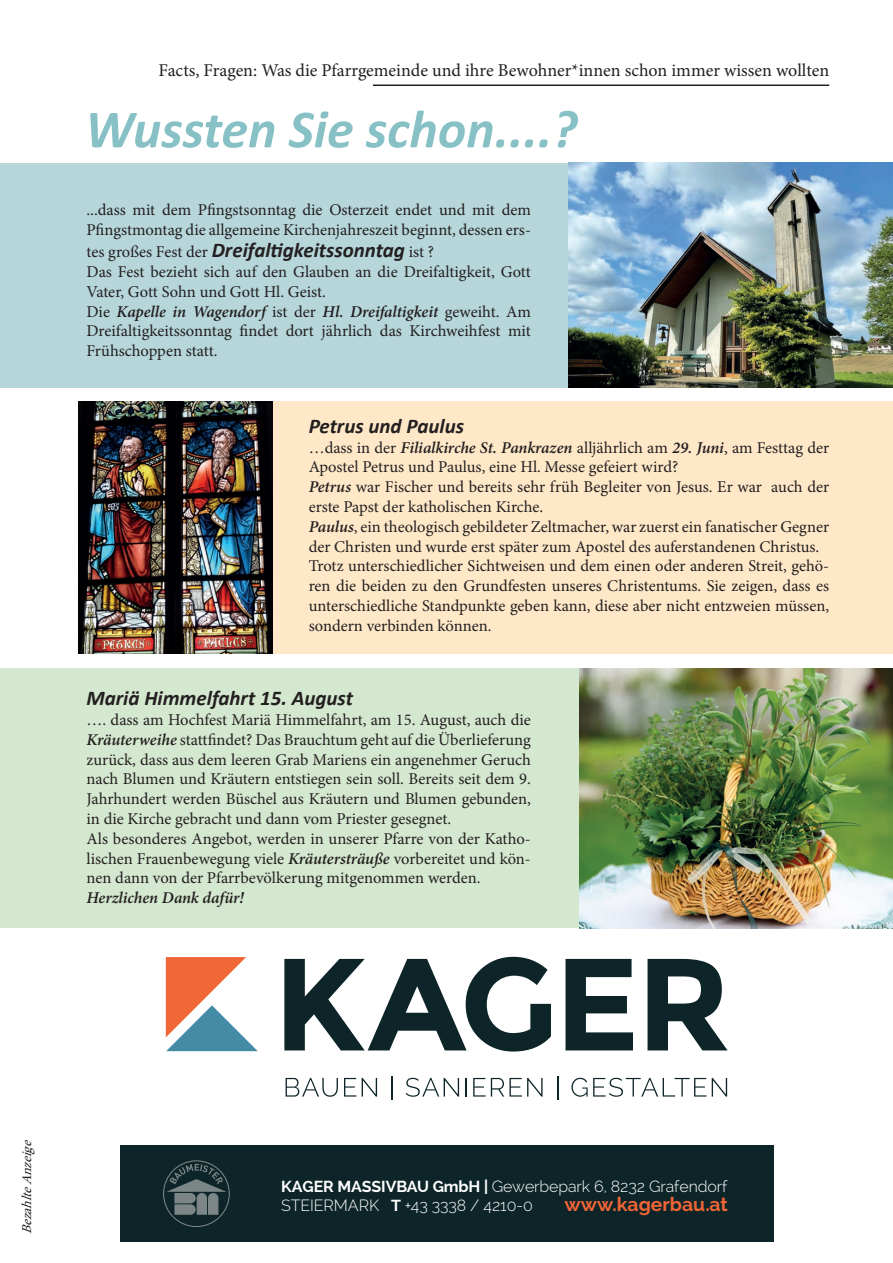
<style>
.page{position:relative;width:893px;height:1263px;background:#fff}
.page>*{position:absolute;margin:0;border:0;box-sizing:border-box;transform-origin:0 0}
.t1{font:italic 700 54px "Calibri";color:#88c1c5}
.t2{font:italic 700 21px "Calibri";color:#231f20}
.t3{font:700 19.35px "Raleway";color:#f26536}
.t4{font:18px "Minion Pro";color:#231f20}
.t5{font:16.5px/19.8px "Minion Pro";color:#231f20}
.t6{font:italic 600 16.5px "Minion Pro";letter-spacing:-.005em;color:#231f20}
.t7{font:300 15.9px/19.2px "Raleway";letter-spacing:-.005em;color:#fff}
.t8{font:italic 13.5px "Minion Pro";color:#231f20}
.s1{font-family:"Minion Pro";font-weight:400;font-style:normal;font-size:16.5px}
.s2{font-weight:600;font-style:italic}
.s3{font-weight:700}
</style>
<div class="page">
<svg style="left:284px;top:957px;width:267px;height:94px"></svg>
<svg style="left:565px;top:959px;width:68px;height:91px"></svg>
<svg style="left:647px;top:959px;width:81px;height:91px"></svg>
<svg style="left:166px;top:957px;width:92px;height:94px"></svg>
<svg style="left:286px;top:1078px;width:52px;height:19px"></svg>
<svg style="left:344px;top:1078px;width:12px;height:18px"></svg>
<svg style="left:362px;top:1078px;width:15px;height:18px"></svg>
<hr style="left:391px;top:1076px;width:2px;height:24px;background:#0d2528">
<svg style="left:406px;top:1078px;width:53px;height:19px"></svg>
<svg style="left:465px;top:1078px;width:2px;height:18px"></svg>
<svg style="left:473px;top:1078px;width:70px;height:18px"></svg>
<svg style="left:557px;top:1076px;width:1px;height:24px"></svg>
<svg style="left:571px;top:1078px;width:135px;height:19px"></svg>
<svg style="left:712px;top:1078px;width:15px;height:18px"></svg>
<div style="left:120px;top:1145px;width:653px;height:97px;background:#0d2528"></div>
<svg style="left:163px;top:1160px;width:67px;height:67px"></svg>
<div style="left:0;top:669px;width:893px;height:259px;background:#d4e7cf"></div>
<div style="left:85px;top:401px;width:808px;height:253px;background:#fee8c8"></div>
<div style="left:0;top:163px;width:893px;height:224px;background:#b6d6da"></div>
<hr style="left:373px;top:85px;width:456px;height:1px;background:#231f20">
<img style="left:579px;top:669px;width:314px;height:259px">
<img style="left:79px;top:401px;width:193px;height:253px">
<img style="left:568px;top:163px;width:325px;height:224px">
<p class="t4" style="left:159px;top:58px;width:672px">Facts, Fragen: Was die Pfarrgemeinde und ihre Bewohner*innen schon immer wissen wollten</p>
<h1 class="t1" style="left:85px;top:91px;width:494px">Wussten Sie schon....?</h1>
<p class="t5" style="left:86px;top:200px;width:446px">...dass mit dem Pfingstsonntag die Osterzeit endet und mit dem<br>Pfingstmontag die allgemeine Kirchenjahreszeit beginnt, dessen ers-</p>
<p class="t2" style="left:86px;top:235px;width:349px"><span class="s1">tes großes Fest der</span> Dreifaltigkeitssonntag <span class="s1">ist ?</span></p>
<p class="t5" style="left:86px;top:262px;width:446px">Das Fest bezieht sich auf den Glauben an die Dreifaltigkeit, Gott Vater, Gott Sohn und Gott Hl. Geist.<br>Die <span class="s2">Kapelle in Wagendorf</span> ist der <span class="s2">Hl. Dreifaltigkeit</span> geweiht. Am Dreifaltigkeitssonntag findet dort jährlich das Kirchweihfest mit Frühschoppen statt.</p>
<p class="t2" style="left:309px;top:411px;width:157px">Petrus und Paulus</p>
<p class="t5" style="left:309px;top:438px;width:522px">…dass in der <span class="s2">Filialkirche St. Pankrazen</span> alljährlich am <span class="s2">29. Juni</span>, am Festtag der Apostel Petrus und Paulus, eine Hl. Messe gefeiert wird?<br><span class="s2">Petrus</span> war Fischer und bereits sehr früh Begleiter von Jesus. Er war auch der erste Papst der katholischen Kirche.<br><span class="s2">Paulus</span>, ein theologisch gebildeter Zeltmacher, war zuerst ein fanatischer Gegner der Christen und wurde erst später zum Apostel des auferstandenen Christus.<br>Trotz unterschiedlicher Sichtweisen und dem einen oder anderen Streit, gehö&shy;ren die beiden zu den Grundfesten unseres Christentums. Sie zeigen, dass es unterschiedliche Standpunkte geben kann, diese aber nicht entzweien müssen, sondern verbinden können.</p>
<p class="t2" style="left:86px;top:683px;width:268px">Mariä Himmelfahrt 15. August</p>
<p class="t5" style="left:86px;top:710px;width:446px">…. dass am Hochfest Mariä Himmelfahrt, am 15. August, auch die <span class="s2">Kräuterweihe</span> stattfindet? Das Brauchtum geht auf die Überlieferung zurück, dass aus dem leeren Grab Mariens ein angenehmer Geruch nach Blumen und Kräutern entstiegen sein soll. Bereits seit dem 9.<br>Jahrhundert werden Büschel aus Kräutern und Blumen gebunden, in die Kirche gebracht und dann vom Priester gesegnet.<br>Als besonderes Angebot, werden in unserer Pfarre von der Katho&shy;lischen Frauenbewegung viele <span class="s2">Kräutersträuße</span> vorbereitet und kön&shy;nen dann von der Pfarrbevölkerung mitgenommen werden.</p>
<p class="t6" style="left:86px;top:886px;width:159px">Herzlichen Dank dafür!</p>
<p class="t8" style="left:18px;top:1234px;width:101px;rotate:-90deg">BezahlteAnzeige</p>
<p class="t7" style="left:281px;top:1177px;width:448px"><span class="s3">KAGER MASSIVBAU GmbH |</span> Gewerbepark 6, 8232 Grafendorf<br>STEIERMARK <span class="s3">T</span> +43 3338 / 4210-0</p>
<p class="t3" style="left:564px;top:1193px;width:165px">www.kagerbau.at</p>
</div>
